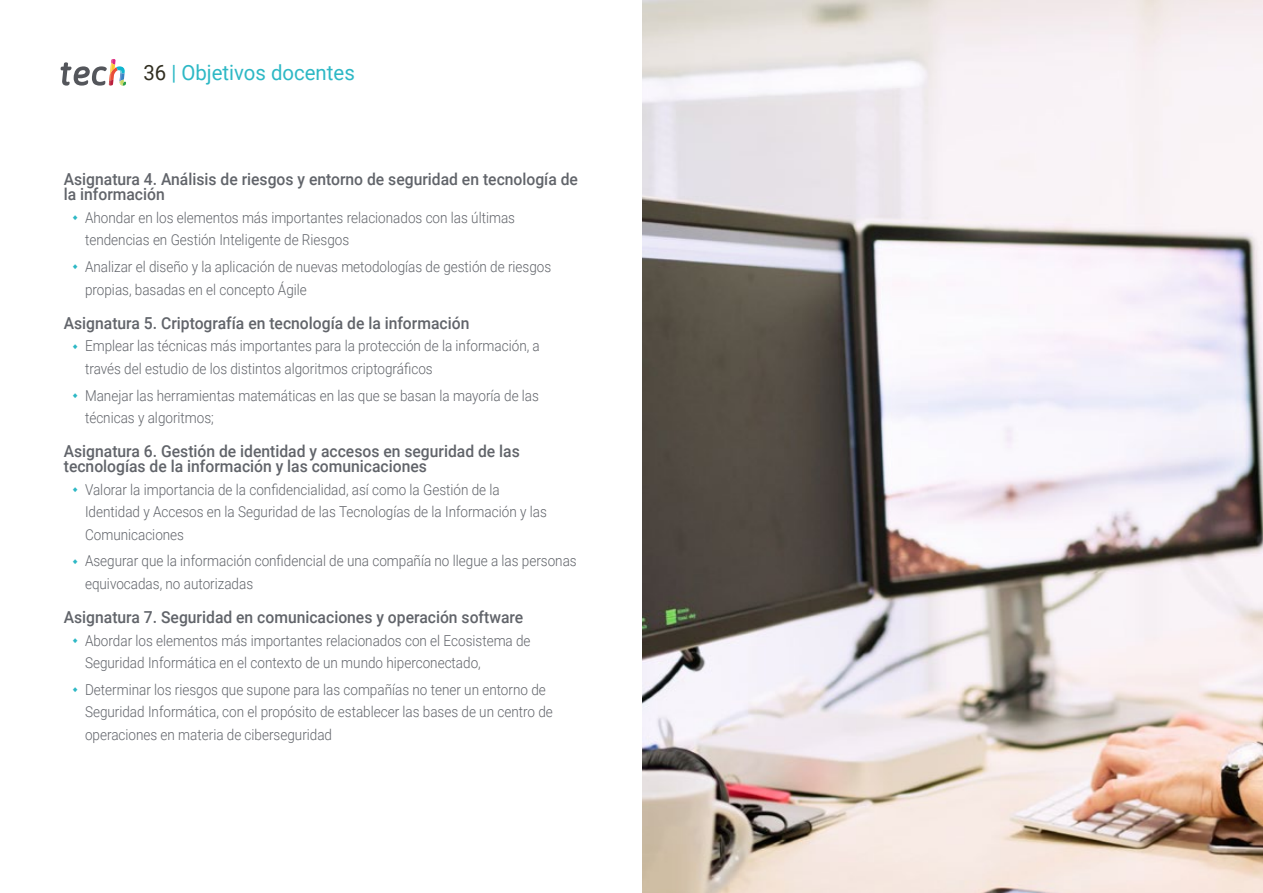
<style>
.page{position:relative;width:1263px;height:893px;background:#fff}
.page>*{position:absolute;margin:0;border:0;box-sizing:border-box;transform-origin:0 0}
.t1{font:21px "Roboto";color:#2db8c5}
.t2{font:500 16.5px/15px "Roboto";color:#61646a;scale:.95 1}
.t3{font:300 15px/22.5px "Roboto";color:#61646a;scale:.9 1}
.s1{color:#312e20}
</style>
<div class="page">
<svg style="left:61px;top:59px;width:65px;height:27px"></svg>
<img style="left:642px;top:0;width:621px;height:893px">
<h1 class="t1" style="left:144px;top:57px;width:213px"><span class="s1">36</span> | Objetivos docentes</h1>
<p class="t2" style="left:64px;top:171px;width:543px">Asignatura 4. Análisis de riesgos y entorno de seguridad en tecnología de la información</p>
<p class="t3" style="left:85px;top:206px;width:479px">Ahondar en los elementos más importantes relacionados con las últimas tendencias en Gestión Inteligente de Riesgos</p>
<p class="t3" style="left:85px;top:255px;width:519px">Analizar el diseño y la aplicación de nuevas metodologías de gestión de riesgos propias, basadas en el concepto Ágile</p>
<p class="t2" style="left:64px;top:315px;width:428px">Asignatura 5. Criptografía en tecnología de la información</p>
<p class="t3" style="left:85px;top:334px;width:507px">Emplear las técnicas más importantes para la protección de la información, a través del estudio de los distintos algoritmos criptográficos</p>
<p class="t3" style="left:85px;top:383px;width:506px">Manejar las herramientas matemáticas en las que se basan la mayoría de las técnicas y algoritmos;</p>
<p class="t2" style="left:64px;top:443px;width:481px">Asignatura 6. Gestión de identidad y accesos en seguridad de las tecnologías de la información y las comunicaciones</p>
<p class="t3" style="left:85px;top:477px;width:515px">Valorar la importancia de la confidencialidad, así como la Gestión de la<br>Identidad y Accesos en la Seguridad de las Tecnologías de la Información y las<br>Comunicaciones</p>
<p class="t3" style="left:85px;top:549px;width:548px">Asegurar que la información confidencial de una compañía no llegue a las personas equivocadas, no autorizadas</p>
<p class="t2" style="left:64px;top:609px;width:485px">Asignatura 7. Seguridad en comunicaciones y operación software</p>
<p class="t3" style="left:85px;top:628px;width:497px">Abordar los elementos más importantes relacionados con el Ecosistema de<br>Seguridad Informática en el contexto de un mundo hiperconectado,</p>
<p class="t3" style="left:85px;top:678px;width:521px">Determinar los riesgos que supone para las compañías no tener un entorno de<br>Seguridad Informática, con el propósito de establecer las bases de un centro de operaciones en materia de ciberseguridad</p>
</div>
